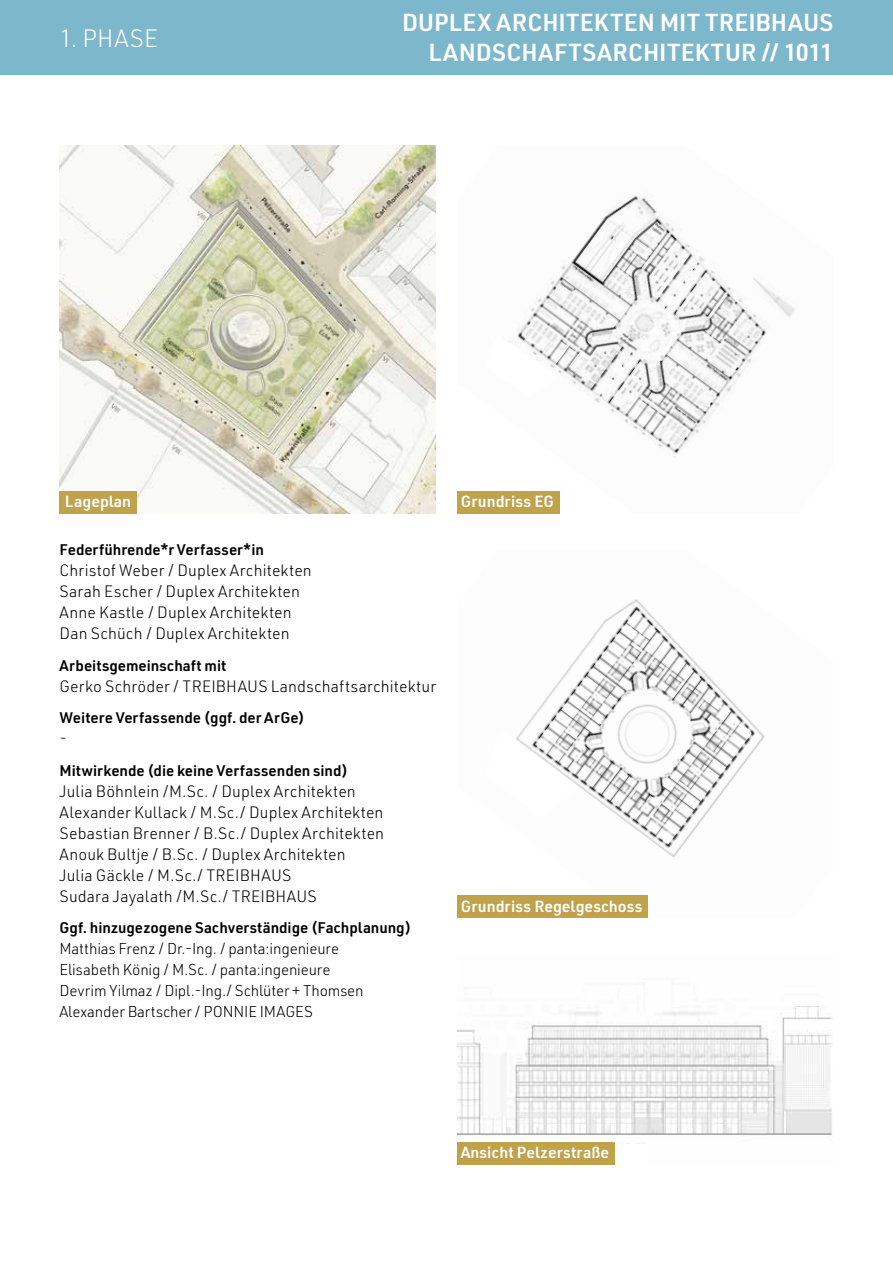
<style>
.page{position:relative;width:893px;height:1263px;background:#fff}
.page>*{position:absolute;margin:0;border:0;box-sizing:border-box;transform-origin:0 0}
.t1{font:600 24px/30px "URWDIN";letter-spacing:.01em;color:#fff;text-align:right}
.t2{font:300 24px "URWDIN";letter-spacing:.025em;color:#fff}
.t3{font:300 15.75px/21px "URWDIN";letter-spacing:.01em;color:#000}
.t4{font:600 15.75px "URWDIN";color:#fff}
.t5{font:600 15px "URWDIN";color:#000}
.t6{font:300 15px/21px "URWDIN";letter-spacing:-.01em;color:#000}
</style>
<div class="page">
<img style="left:457px;top:978px;width:376px;height:166px">
<img style="left:60px;top:146px;width:376px;height:367px">
<img style="left:517px;top:194px;width:278px;height:319px">
<img style="left:523px;top:599px;width:242px;height:259px">
<svg style="left:509px;top:335px;width:50px;height:63px"></svg>
<svg style="left:516px;top:729px;width:63px;height:89px"></svg>
<svg style="left:457px;top:1144px;width:158px;height:21px"></svg>
<div style="left:60px;top:491px;width:77px;height:22px;background:#bfa24a"></div>
<div style="left:0;top:0;width:893px;height:74px;background:#7cb7cb"></div>
<div style="left:457px;top:895px;width:191px;height:22px;background:#bfa24a"></div>
<div style="left:457px;top:1142px;width:157px;height:22px;background:#bfa24a"></div>
<div style="left:457px;top:491px;width:102px;height:22px;background:#bfa24a"></div>
<h1 class="t2" style="left:60px;top:22px;width:100px">1. PHASE</h1>
<p class="t4" style="left:65px;top:491px;width:68px">Lageplan</p>
<h1 class="t1" style="left:402px;top:7px;width:433px">DUPLEX ARCHITEKTEN MIT TREIBHAUS<br>LANDSCHAFTSARCHITEKTUR // 1011</h1>
<p class="t4" style="left:461px;top:491px;width:94px">Grundriss EG</p>
<p class="t5" style="left:60px;top:540px;width:206px">Federführende*r Verfasser*in</p>
<p class="t3" style="left:60px;top:560px;width:254px">Christof Weber / Duplex Architekten Sarah Escher / Duplex Architekten Anne Kastle / Duplex Architekten Dan Schüch / Duplex Architekten</p>
<p class="t5" style="left:60px;top:655px;width:168px">Arbeitsgemeinschaft mit</p>
<p class="t3" style="left:60px;top:675px;width:378px">Gerko Schröder / TREIBHAUS Landschaftsarchitektur</p>
<p class="t5" style="left:60px;top:708px;width:247px">Weitere Verfassende (ggf. der ArGe)</p>
<p class="t3" style="left:60px;top:728px;width:9px">-</p>
<p class="t5" style="left:60px;top:760px;width:290px">Mitwirkende (die keine Verfassenden sind)</p>
<p class="t3" style="left:60px;top:780px;width:326px">Julia Böhnlein /M.Sc. / Duplex Architekten Alexander Kullack / M.Sc./ Duplex Architekten Sebastian Brenner / B.Sc./ Duplex Architekten Anouk Bultje / B.Sc. / Duplex Architekten<br>Julia Gäckle / M.Sc./ TREIBHAUS<br>Sudara Jayalath /M.Sc./ TREIBHAUS</p>
<p class="t5" style="left:60px;top:918px;width:353px">Ggf. hinzugezogene Sachverständige (Fachplanung)</p>
<p class="t6" style="left:60px;top:938px;width:306px">Matthias Frenz / Dr.-Ing. / panta:ingenieure Elisabeth König / M.Sc. / panta:ingenieure Devrim Yilmaz / Dipl.-Ing./ Schlüter + Thomsen Alexander Bartscher / PONNIE IMAGES</p>
<p class="t4" style="left:461px;top:895px;width:183px">Grundriss Regelgeschoss</p>
<p class="t4" style="left:461px;top:1142px;width:150px">Ansicht Pelzerstraße</p>
</div>
